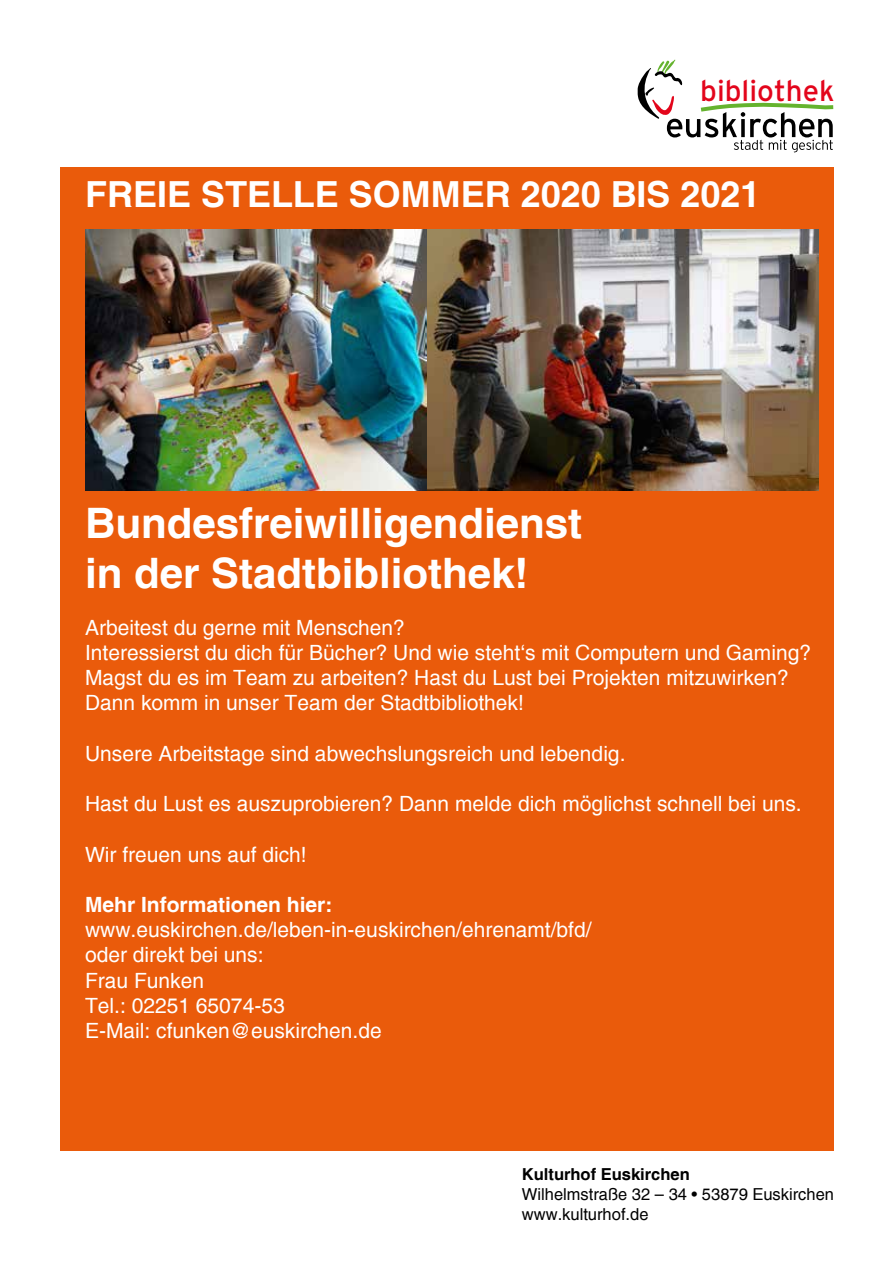
<style>
.page{position:relative;width:893px;height:1263px;background:#fff}
.page>*{position:absolute;margin:0;border:0;box-sizing:border-box;transform-origin:0 0}
.t1{font:700 42px/50.4px "Helvetica";color:#fff}
.t2{font:700 36px "Helvetica";color:#fff}
.t3{font:29.4px "Interstate";color:#e3051b}
.t4{font:21px/25.2px "Helvetica";color:#fff}
.t5{font:700 21px "Helvetica";color:#fff}
.t6{font:16.5px/19.8px "Helvetica";color:#000}
.t7{font:700 16.5px "Helvetica";color:#000}
</style>
<div class="page">
<div style="left:60px;top:167px;width:773px;height:983px;background:#ea5b0b"></div>
<svg style="left:638px;top:60px;width:195px;height:92px"></svg>
<img style="left:85px;top:229px;width:733px;height:261px">
<h3 class="t3" style="left:700px;top:74px;width:136px">bibliothek</h3>
<h2 class="t2" style="left:85px;top:173px;width:677px">FREIE STELLE SOMMER 2020 BIS 2021</h2>
<h1 class="t1" style="left:85px;top:498px;width:499px">Bundesfreiwilligendienst in der Stadtbibliothek!</h1>
<p class="t4" style="left:85px;top:615px;width:727px">Arbeitest du gerne mit Menschen?<br>Interessierst du dich für Bücher? Und wie steht‘s mit Computern und Gaming?<br>Magst du es im Team zu arbeiten? Hast du Lust bei Projekten mitzuwirken?<br>Dann komm in unser Team der Stadtbibliothek!</p>
<p class="t4" style="left:85px;top:741px;width:542px">Unsere Arbeitstage sind abwechslungsreich und lebendig.</p>
<p class="t4" style="left:85px;top:791px;width:718px">Hast du Lust es auszuprobieren? Dann melde dich möglichst schnell bei uns.</p>
<p class="t4" style="left:85px;top:842px;width:223px">Wir freuen uns auf dich!</p>
<p class="t5" style="left:85px;top:892px;width:249px">Mehr Informationen hier:</p>
<p class="t4" style="left:85px;top:917px;width:508px">www.euskirchen.de/leben-in-euskirchen/ehrenamt/bfd/ oder direkt bei uns:<br>Frau Funken<br>Tel.: 02251 65074-53<br>E-Mail: cfunken@euskirchen.de</p>
<p class="t7" style="left:522px;top:1164px;width:169px">Kulturhof Euskirchen</p>
<p class="t6" style="left:522px;top:1184px;width:314px">Wilhelmstraße 32 – 34 • 53879 Euskirchen www.kulturhof.de</p>
</div>
